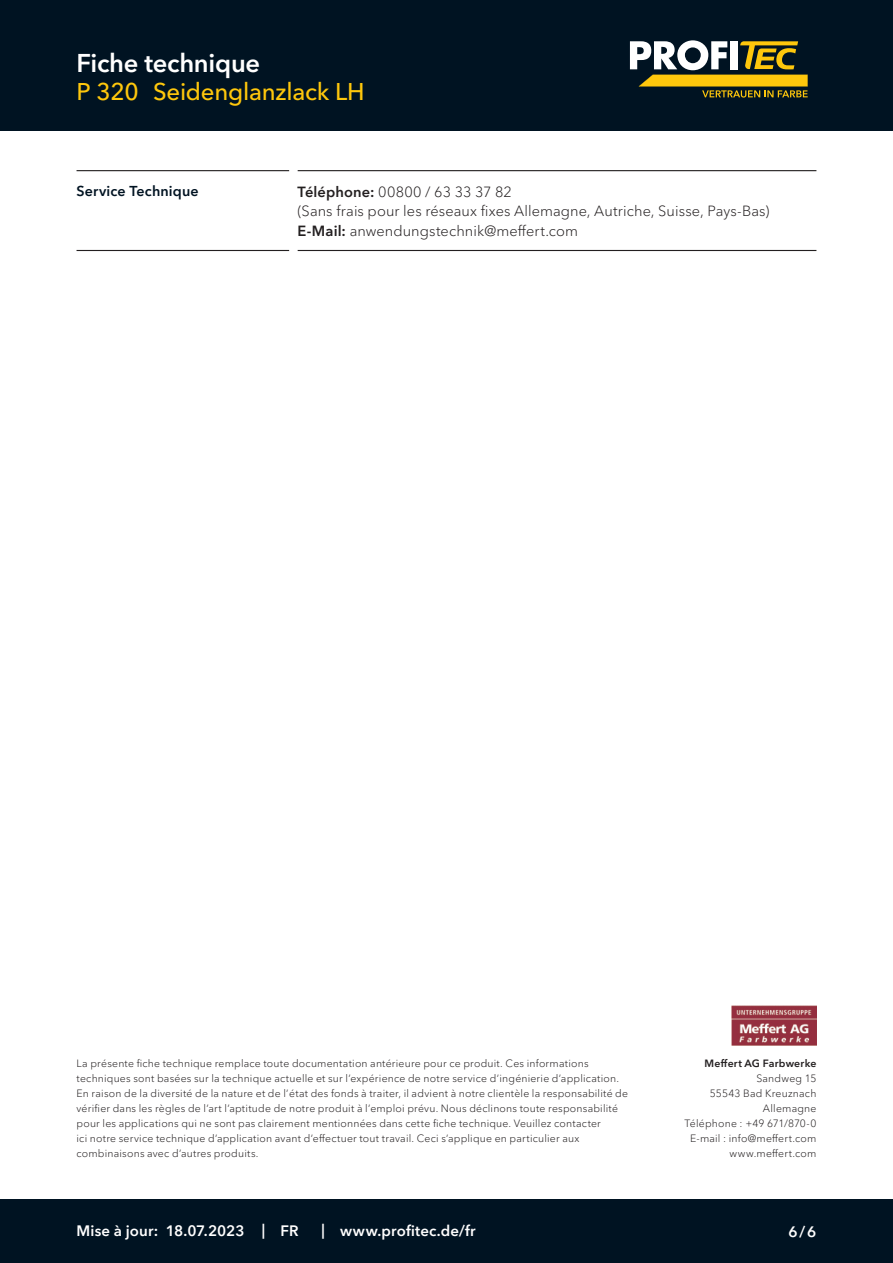
<style>
.page{position:relative;width:893px;height:1263px;background:#fff}
.page>*{position:absolute;margin:0;border:0;box-sizing:border-box;transform-origin:0 0}
.CB_AF_Kopf_TM{font:600 25.5px "Avenir Next Cyr";letter-spacing:-.01em;color:#fff}
.CB_AF_Kopf_Produktna{font:500 24px "Avenir Next Cyr";letter-spacing:-.01em;color:#fec70c}
.CB_AF_Fuss_Stand_lin{font:600 15px "Avenir Next Cyr";letter-spacing:.01em;color:#fff}
.CB_AF_Text_Standard{font:300 14.7px/19.5px "Avenir Next Cyr";letter-spacing:.005em;color:#231f20}
.CB_AF_Abschnitt_Uebe{font:600 14.25px "Avenir Next Cyr";letter-spacing:.01em;color:#001322}
.CB_AF_Disclaimer{font:300 10.5px/15px "Avenir Next Cyr";letter-spacing:.02em;color:#231f20}
.CB_AF_INVKB{font:300 10.5px/15px "Avenir Next Cyr";letter-spacing:.02em;color:#231f20;text-align:right}
.s1{font-weight:600}
</style>
<div class="page">
<div style="left:0;top:0;width:893px;height:131px;background:#001322"></div>
<div style="left:0;top:1199px;width:893px;height:64px;background:#001322"></div>
<svg style="left:630px;top:40px;width:178px;height:58px"></svg>
<img style="left:731px;top:1005px;width:85px;height:41px">
<hr style="left:77px;top:170px;width:212px;height:1px;background:#231f20">
<hr style="left:298px;top:170px;width:518px;height:1px;background:#231f20">
<hr style="left:77px;top:250px;width:212px;height:1px;background:#231f20">
<hr style="left:298px;top:250px;width:518px;height:1px;background:#231f20">
<p class="CB_AF_Kopf_TM" style="left:77px;top:47px;width:185px">Fiche technique</p>
<p class="CB_AF_Kopf_Produktna" style="left:77px;top:78px;width:64px">P 320</p>
<p class="CB_AF_Kopf_Produktna" style="left:153px;top:78px;width:213px">Seidenglanzlack LH</p>
<p class="CB_AF_Abschnitt_Uebe" style="left:77px;top:183px;width:124px">Service Technique</p>
<p class="CB_AF_Text_Standard" style="left:298px;top:182px;width:473px"><span class="s1">Téléphone:</span> 00800 / 63 33 37 82<br>(Sans frais pour les réseaux fixes Allemagne, Autriche, Suisse, Pays-Bas)<br><span class="s1">E-Mail:</span> anwendungstechnik@meffert.com</p>
<p class="CB_AF_Disclaimer" style="left:77px;top:1055px;width:553px">La présente fiche technique remplace toute documentation antérieure pour ce produit. Ces informations techniques sont basées sur la technique actuelle et sur l’expérience de notre service d’ingénierie d’application.<br>En raison de la diversité de la nature et de l’état des fonds à traiter, il advient à notre clientèle la responsabilité de vérifier dans les règles de l’art l’aptitude de notre produit à l’emploi prévu. Nous déclinons toute responsabilité pour les applications qui ne sont pas clairement mentionnées dans cette fiche technique. Veuillez contacter<br>ici notre service technique d’application avant d’effectuer tout travail. Ceci s’applique en particulier aux combinaisons avec d’autres produits.</p>
<p class="CB_AF_INVKB" style="left:684px;top:1055px;width:133px"><span class="s1">Meffert AG Farbwerke<br></span>Sandweg 15<br>55543 Bad Kreuznach<br>Allemagne<br>Téléphone : +49 671/870-0<br>E-mail : info@meffert.com www.meffert.com</p>
<p class="CB_AF_Fuss_Stand_lin" style="left:77px;top:1222px;width:83px">Mise à jour:</p>
<p class="CB_AF_Fuss_Stand_lin" style="left:166px;top:1222px;width:80px">18.07.2023</p>
<p class="CB_AF_Fuss_Stand_lin" style="left:262px;top:1221px;width:5px">|</p>
<p class="CB_AF_Fuss_Stand_lin" style="left:281px;top:1222px;width:20px">FR</p>
<p class="CB_AF_Fuss_Stand_lin" style="left:321px;top:1221px;width:5px">|</p>
<p class="CB_AF_Fuss_Stand_lin" style="left:340px;top:1222px;width:137px">www.profitec.de/fr</p>
<h3 class="CB_AF_Fuss_Stand_lin" style="left:788px;top:1222px;width:29px">6/6</h3>
</div>
